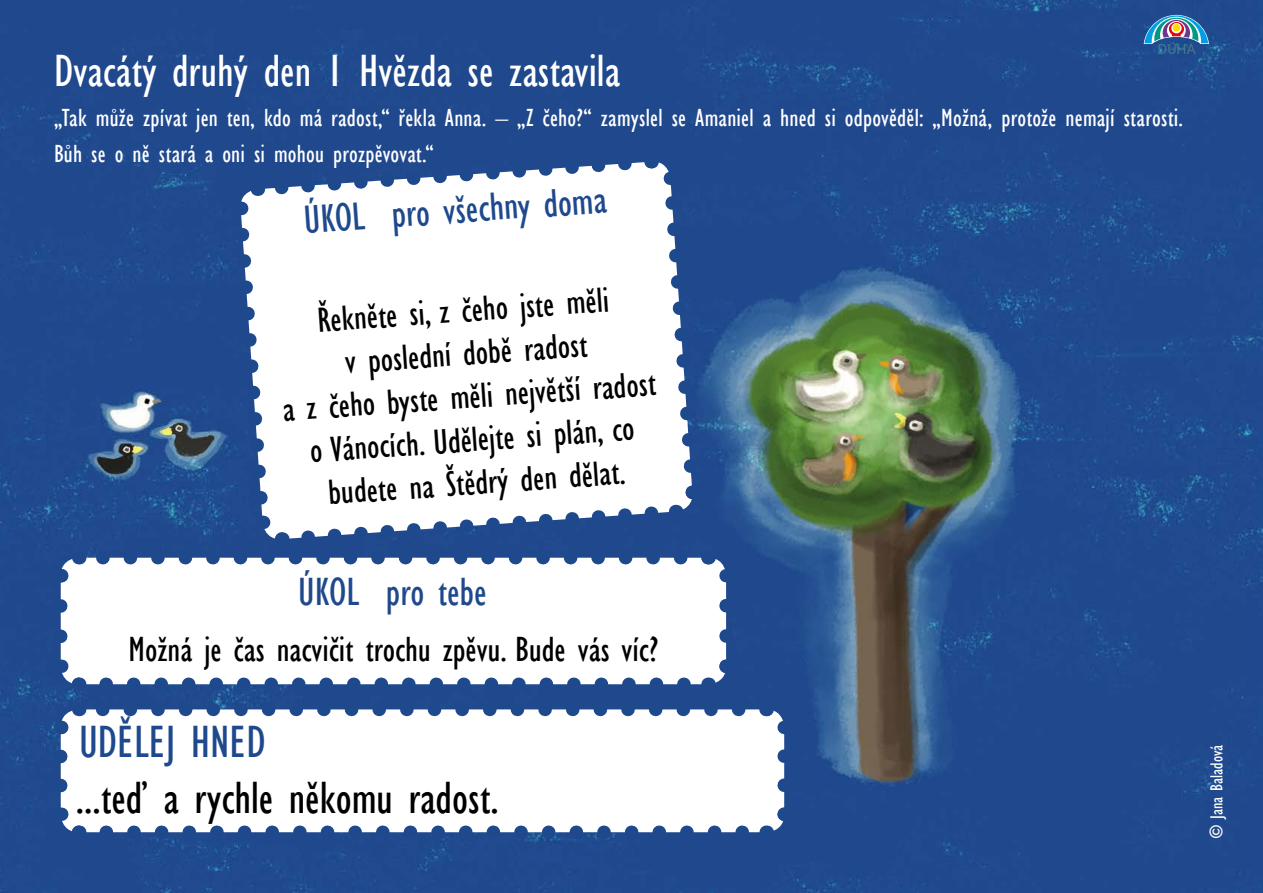
<style>
.page{position:relative;width:1263px;height:893px;background:#fff}
.page>*{position:absolute;margin:0;border:0;box-sizing:border-box;transform-origin:0 0}
.t1{font:condensed 46.5px "Gill Sans";color:#fff}
.t2{font:condensed 46.5px "Gill Sans";color:#000}
.t3{font:condensed 46.5px "Gill Sans";color:#1f498d}
.t4{font:condensed 40.5px "Gill Sans";color:#1f498d}
.t5{font:condensed 40.5px "Gill Sans";color:#20498d}
.t6{font:condensed 36px/43.2px "Gill Sans";color:#000;text-align:center}
.t7{font:condensed 25.5px/36px "Gill Sans";letter-spacing:.01em;color:#fff}
.t8{font:condensed 18px "Gill Sans";color:#fff}
.s1{font-family:"Museo Sans 500";font-stretch:normal}
</style>
<div class="page">
<img style="left:0;top:0;width:1263px;height:893px">
<div style="left:61px;top:709px;width:723px;height:123px;background:#fff;border-radius:18px"></div>
<svg style="left:54px;top:756px;width:14px;height:44px"></svg>
<svg style="left:106px;top:825px;width:646px;height:14px"></svg>
<svg style="left:777px;top:742px;width:14px;height:43px"></svg>
<svg style="left:47px;top:807px;width:45px;height:39px"></svg>
<svg style="left:760px;top:801px;width:38px;height:45px"></svg>
<svg style="left:753px;top:696px;width:45px;height:38px"></svg>
<svg style="left:47px;top:149px;width:693px;height:592px"></svg>
<svg style="left:1144px;top:15px;width:65px;height:39px;background:#4f7ba3"></svg>
<p class="t1" style="left:54px;top:44px;width:568px">Dvacátý druhý den 1 Hvězda se zastavila</p>
<p class="t7" style="left:54px;top:100px;width:1130px">„Tak může zpívat jen ten, kdo má radost,“ řekla Anna. – „Z čeho?“ zamyslel se Amaniel a hned si odpověděl: „Možná, protože nemají starosti.<br>Bůh se o ně stará a oni si mohou prozpěvovat.“</p>
<p class="t4" style="left:302px;top:196px;width:305px;rotate:-4deg">ÚKOL pro všechny doma</p>
<p class="t6" style="left:275px;top:301px;width:376px;rotate:-4deg">Řekněte si, z čeho jste měli<br>v poslední době radost<br>a z čeho byste měli největší radost o Vánocích. Udělejte si plán, co budete na Štědrý den dělat.</p>
<p class="t5" style="left:298px;top:568px;width:190px">ÚKOL pro tebe</p>
<p class="t6" style="left:129px;top:628px;width:531px">Možná je čas nacvičit trochu zpěvu. Bude vás víc?</p>
<p class="t3" style="left:79px;top:714px;width:188px">UDĚLEJ HNED</p>
<p class="t2" style="left:76px;top:770px;width:424px">...teď a rychle někomu radost.</p>
<p class="t8" style="left:1206px;top:839px;width:96px;rotate:-90deg"><span class="s1">©</span> Jana Baladová</p>
</div>
